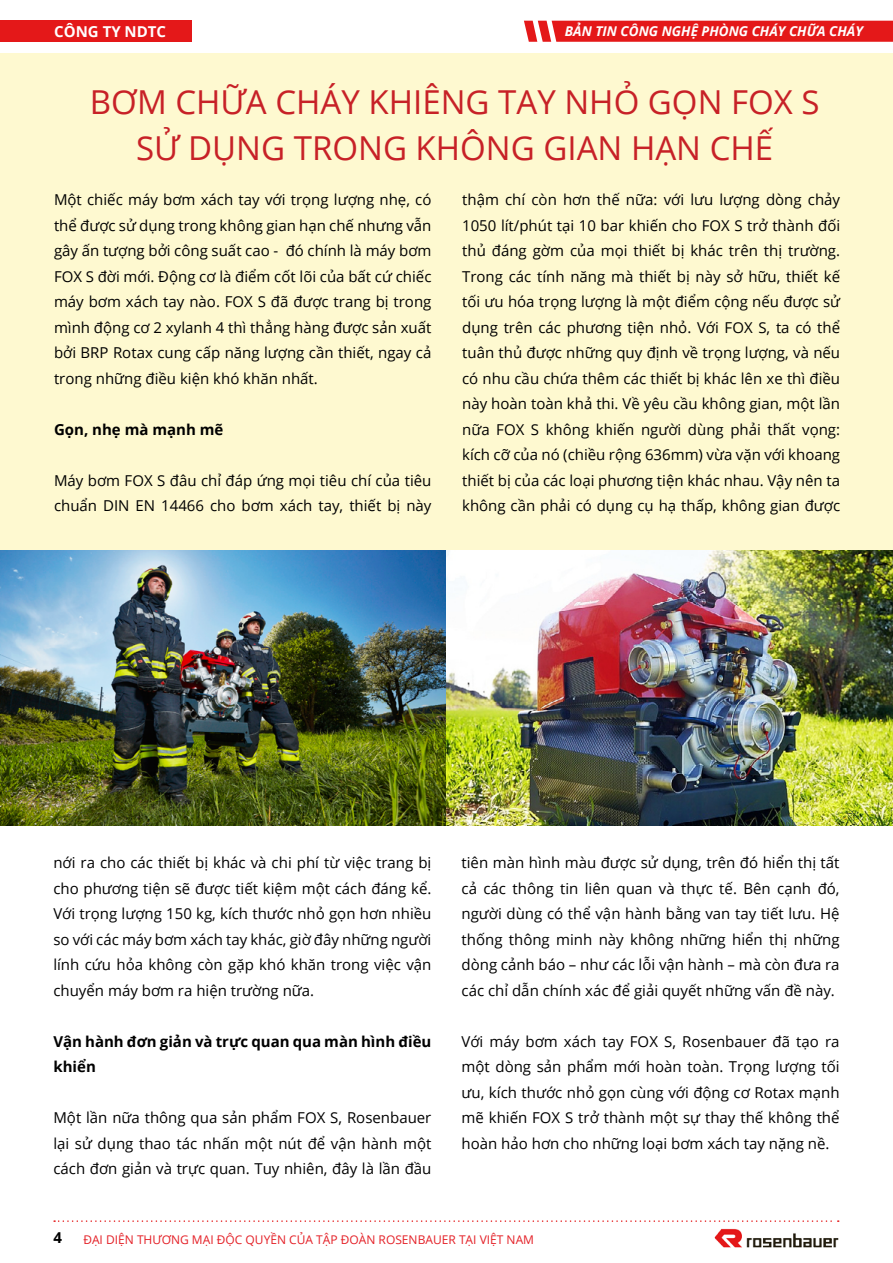
<style>
.page{position:relative;width:893px;height:1263px;background:#fff}
.page>*{position:absolute;margin:0;border:0;box-sizing:border-box;transform-origin:0 0}
.t1{font:33px/46.5px "Open Sans";color:#c72127;text-align:center}
.t2{font:15px/25.5px "Open Sans";color:#000;text-align:justify}
.t3{font:700 15px/25.5px "Open Sans";color:#000}
.t4{font:700 15px "Open Sans";color:#fff}
.t5{font:700 15px "Open Sans";color:#000101}
.t6{font:italic 700 13.5px "Open Sans";color:#fff}
.t7{font:12px "Open Sans";color:#e41f26}
</style>
<div class="page">
<div style="left:0;top:21px;width:192px;height:21px;background:#e41819"></div>
<div style="left:0;top:53px;width:893px;height:498px;background:#fef9d0"></div>
<img style="left:0;top:551px;width:893px;height:275px">
<svg style="left:54px;top:1220px;width:785px;height:2px"></svg>
<img style="left:714px;top:1228px;width:125px;height:20px">
<svg style="left:524px;top:21px;width:369px;height:21px;background:#e52223"></svg>
<p class="t4" style="left:54px;top:21px;width:113px">Công Ty N DTC</p>
<p class="t6" style="left:565px;top:22px;width:300px">BẢN TIN CÔNG NGHỆ PHÒNG CHÁY CHỮA CHÁY</p>
<h1 class="t1" style="left:90px;top:78px;width:731px">BƠM CHỮA CHÁY KHIÊNG TAY NHỎ GỌN FOX S<br>SỬ DỤNG TRONG KHÔNG GIAN HẠN CHẾ</h1>
<p class="t2" style="left:54px;top:187px;width:379px">Một chiếc máy bơm xách tay với trọng lượng nhẹ, có thể được sử dụng trong không gian hạn chế nhưng vẫn gây ấn tượng bởi công suất cao - đó chính là máy bơm FOX S đời mới. Động cơ là điểm cốt lõi của bất cứ chiếc máy bơm xách tay nào. FOX S đã được trang bị trong mình động cơ 2 xylanh 4 thì thẳng hàng được sản xuất bởi BRP Rotax cung cấp năng lượng cần thiết, ngay cả trong những điều kiện khó khăn nhất.</p>
<p class="t3" style="left:54px;top:416px;width:171px">Gọn, nhẹ mà mạnh mẽ</p>
<p class="t2" style="left:54px;top:467px;width:379px">Máy bơm FOX S đâu chỉ đáp ứng mọi tiêu chí của tiêu chuẩn DIN EN 14466 cho bơm xách tay, thiết bị này</p>
<p class="t2" style="left:462px;top:187px;width:380px">thậm chí còn hơn thế nữa: với lưu lượng dòng chảy 1050 lít/phút tại 10 bar khiến cho FOX S trở thành đối thủ đáng gờm của mọi thiết bị khác trên thị trường.<br>Trong các tính năng mà thiết bị này sở hữu, thiết kế tối ưu hóa trọng lượng là một điểm cộng nếu được sử dụng trên các phương tiện nhỏ. Với FOX S, ta có thể tuân thủ được những quy định về trọng lượng, và nếu có nhu cầu chứa thêm các thiết bị khác lên xe thì điều này hoàn toàn khả thi. Về yêu cầu không gian, một lần nữa FOX S không khiến người dùng phải thất vọng: kích cỡ của nó (chiều rộng 636mm) vừa vặn với khoang thiết bị của các loại phương tiện khác nhau. Vậy nên ta không cần phải có dụng cụ hạ thấp, không gian được</p>
<p class="t2" style="left:53px;top:850px;width:380px">nới ra cho các thiết bị khác và chi phí từ việc trang bị cho phương tiện sẽ được tiết kiệm một cách đáng kể.<br>Với trọng lượng 150 kg, kích thước nhỏ gọn hơn nhiều so với các máy bơm xách tay khác, giờ đây những người lính cứu hỏa không còn gặp khó khăn trong việc vận chuyển máy bơm ra hiện trường nữa.</p>
<p class="t3" style="left:53px;top:1028px;width:379px">Vận hành đơn giản và trực quan qua màn hình điều khiển</p>
<p class="t2" style="left:53px;top:1105px;width:380px">Một lần nữa thông qua sản phẩm FOX S, Rosenbauer lại sử dụng thao tác nhấn một nút để vận hành một cách đơn giản và trực quan. Tuy nhiên, đây là lần đầu</p>
<p class="t2" style="left:462px;top:850px;width:380px">tiên màn hình màu được sử dụng, trên đó hiển thị tất cả các thông tin liên quan và thực tế. Bên cạnh đó, người dùng có thể vận hành bằng van tay tiết lưu. Hệ thống thông minh này không những hiển thị những dòng cảnh báo – như các lỗi vận hành – mà còn đưa ra các chỉ dẫn chính xác để giải quyết những vấn đề này.</p>
<p class="t2" style="left:462px;top:1028px;width:380px">Với máy bơm xách tay FOX S, Rosenbauer đã tạo ra một dòng sản phẩm mới hoàn toàn. Trọng lượng tối ưu, kích thước nhỏ gọn cùng với động cơ Rotax mạnh mẽ khiến FOX S trở thành một sự thay thế không thể hoàn hảo hơn cho những loại bơm xách tay nặng nề.</p>
<p class="t5" style="left:54px;top:1227px;width:10px">4</p>
<p class="t7" style="left:83px;top:1231px;width:452px">Đại diện Thương mại độc quyền của tập đoàn Rosenbauer tại Việt Nam</p>
</div>
